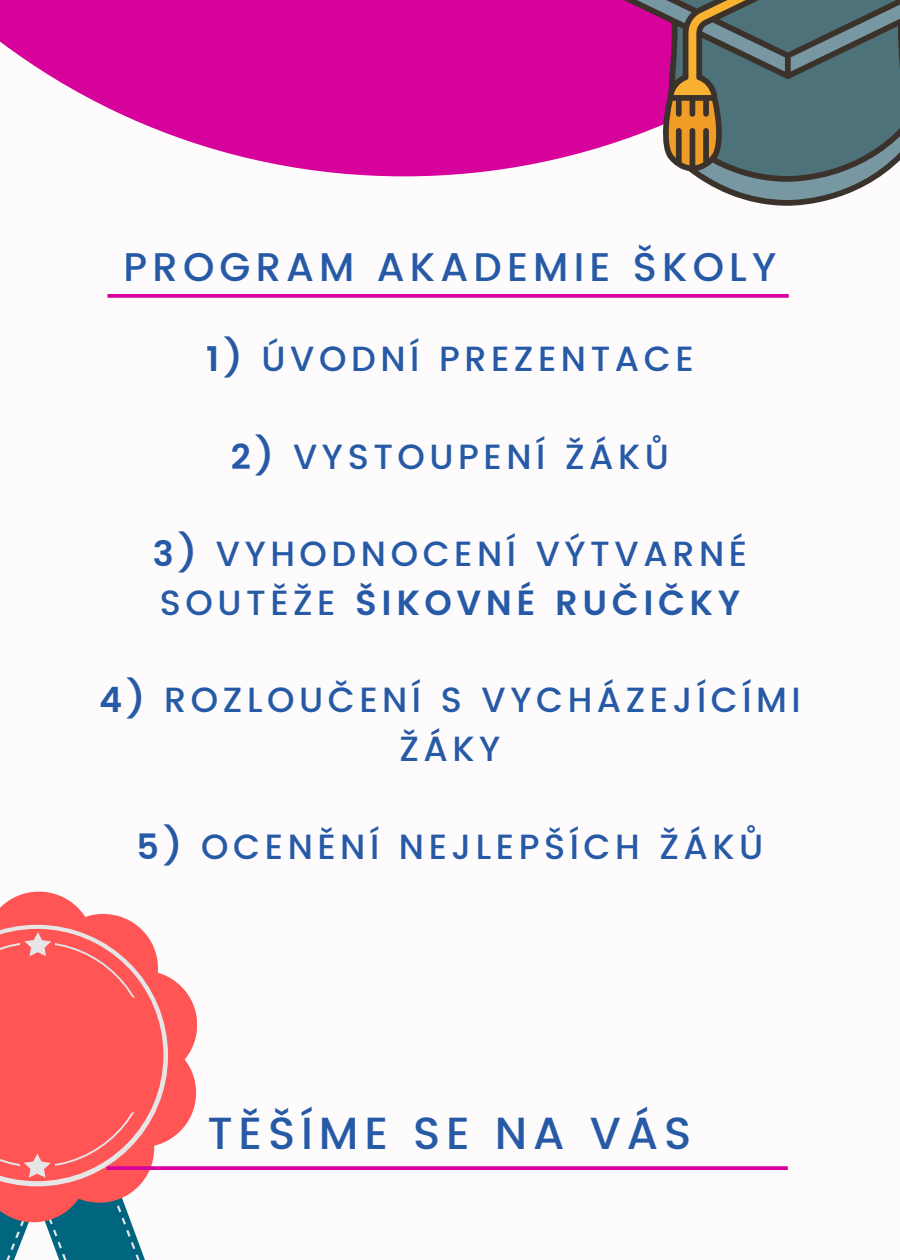
<style>
.page{position:relative;width:900px;height:1260px;background:#fdfbfb}
.page>*{position:absolute;margin:0;border:0;box-sizing:border-box;transform-origin:0 0}
.t1{font:500 45px "Poppins";letter-spacing:.13em;color:#275aa6}
.t2{font:500 40px "Poppins";letter-spacing:.13em;color:#275aa6}
.t3{font:500 35px/48.8px "Poppins";letter-spacing:.13em;color:#275aa6}
.s1{font-weight:600}
</style>
<div class="page">
<div style="left:88px;top:970px;width:109px;height:109px;background:#f55;border-radius:50%"></div>
<div style="left:87px;top:1038px;width:109px;height:109px;background:#f55;border-radius:50%"></div>
<svg style="left:0;top:892px;width:180px;height:368px"></svg>
<svg style="left:107px;top:294px;width:682px;height:4px;background:#d811a0"></svg>
<svg style="left:107px;top:1166px;width:681px;height:4px;background:#d810a0"></svg>
<svg style="left:0;top:0;width:608px;height:176px;fill:#d6029b"></svg>
<svg style="left:608px;top:0;width:292px;height:206px;background:#7f7282"></svg>
<p class="t2" style="left:124px;top:244px;width:654px">PROGRAM AKADEMIE ŠKOLY</p>
<p class="t3" style="left:206px;top:335px;width:489px"><span class="s1">1)</span> ÚVODNÍ PREZENTACE</p>
<h2 class="t3" style="left:231px;top:432px;width:439px"><span class="s1">2)</span> VYSTOUPENÍ ŽÁKŮ</h2>
<p class="t3" style="left:153px;top:530px;width:596px"><span class="s1">3)</span> VYHODNOCENÍ VÝTVARNÉ<br>SOUTĚŽE <span class="s1">ŠIKOVNÉ RUČIČKY</span></p>
<p class="t3" style="left:99px;top:676px;width:703px;text-align:center"><span class="s1">4)</span> ROZLOUČENÍ S VYCHÁZEJÍCÍMI<br>ŽÁKY</p>
<p class="t3" style="left:137px;top:822px;width:628px"><span class="s1">5)</span> OCENĚNÍ NEJLEPŠÍCH ŽÁKŮ</p>
<p class="t1" style="left:207px;top:1107px;width:485px">TĚŠÍME SE NA VÁS</p>
</div>
